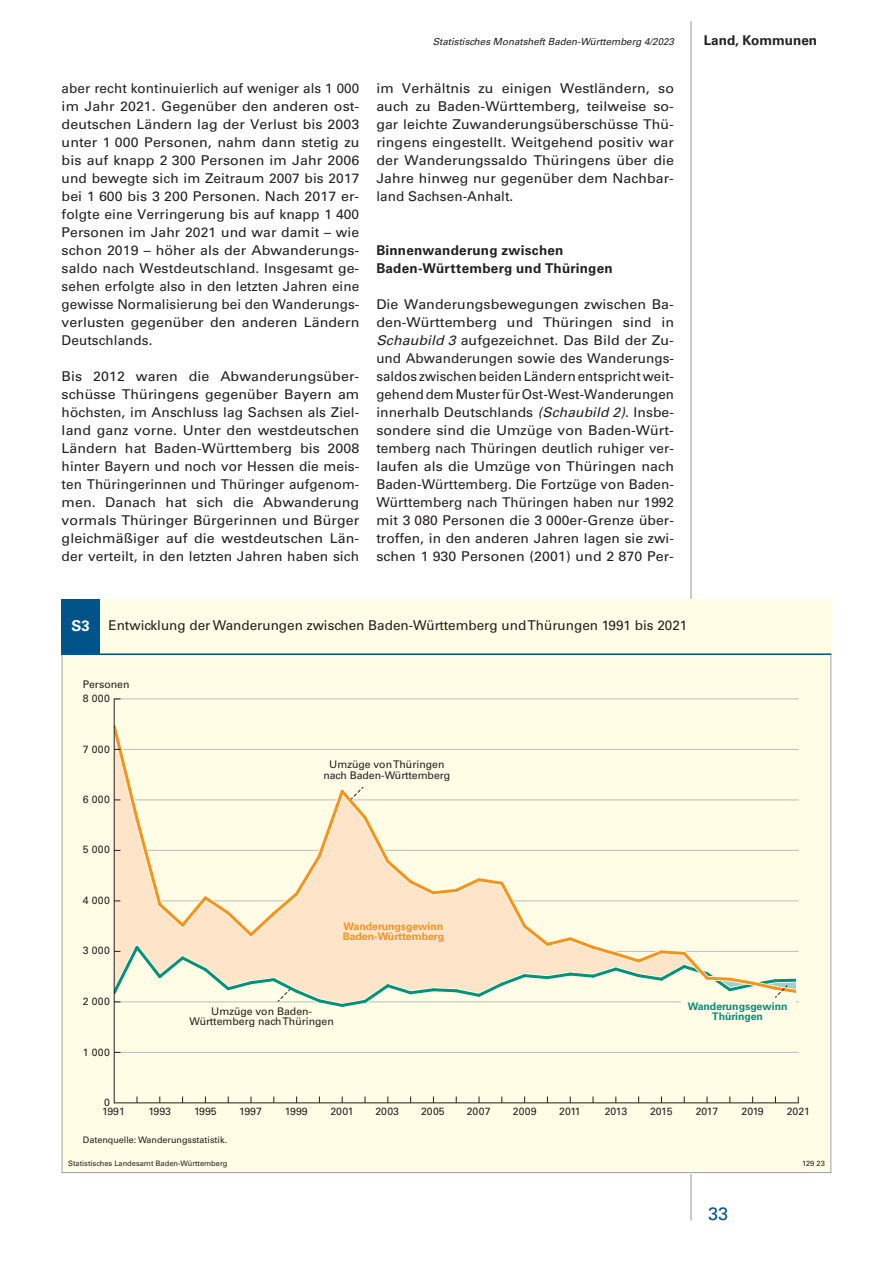
<style>
.page{position:relative;width:893px;height:1263px;background:#fff}
.page>*{position:absolute;margin:0;border:0;box-sizing:border-box;transform-origin:0 0}
.t1{font:18px "Univers";color:#01548a}
.Fließtext{font:13.5px/18px "Univers";letter-spacing:.005em;color:#231f20;text-align:justify;scale:1.05 1}
.Fließtext-2{font:13.5px/18px "Univers";letter-spacing:.005em;color:#231f20;text-align:justify}
.Kapitelzwischenübers{font:700 13.5px/18px "Univers";letter-spacing:.015em;color:#231f20}
.t2{font:10.5px/10.5px "Univers";color:#231f20;text-align:center}
.t3{font:700 10.5px/10.5px "Univers";color:#f7931d}
.t4{font:700 10.5px/10.5px "Univers";color:#00917b;text-align:center}
.t5{font:italic 9.75px "Univers";color:#231f20}
.t6{font:9px "Univers";color:#231f20}
.t7{font:7.5px "Univers";color:#231f20}
.s1{font-style:italic}
.s2{font-weight:700;font-size:15px;color:#fff}
</style>
<div class="page">
<hr style="left:691px;top:21px;width:1px;height:1199px;background:#939598">
<div style="left:62px;top:599px;width:769px;height:574px;background:#fffde5"></div>
<div style="left:62px;top:599px;width:38px;height:55px;background:#01548a"></div>
<svg style="left:62px;top:655px;width:769px;height:518px"></svg>
<hr style="left:114px;top:1052px;width:685px;height:1px;background:#bcbdc0">
<hr style="left:114px;top:1002px;width:685px;height:1px;background:#bcbdc0">
<hr style="left:114px;top:951px;width:685px;height:1px;background:#bcbdc0">
<hr style="left:114px;top:901px;width:685px;height:1px;background:#bcbdc0">
<hr style="left:114px;top:850px;width:685px;height:1px;background:#bcbdc0">
<hr style="left:114px;top:800px;width:685px;height:1px;background:#bcbdc0">
<hr style="left:114px;top:749px;width:685px;height:1px;background:#bcbdc0">
<hr style="left:114px;top:699px;width:685px;height:1px;background:#bcbdc0">
<hr style="left:114px;top:1102px;width:685px;height:1px;background:#231f20">
<hr style="left:114px;top:699px;width:1px;height:404px;background:#231f20">
<hr style="left:62px;top:653px;width:769px;height:2px;background:#01548a">
<div style="left:681px;top:995px;width:115px;height:30px;background:#fffde5"></div>
<svg style="left:114px;top:714px;width:682px;height:297px"></svg>
<p class="Fließtext-2" style="left:62px;top:79px;width:299px">aber recht kontinuierlich auf weniger als 1 000 im Jahr 2021. Gegenüber den anderen ost&shy;deutschen Ländern lag der Verlust bis 2003 unter 1 000 Personen, nahm dann stetig zu bis auf knapp 2 300 Personen im Jahr 2006 und bewegte sich im Zeitraum 2007 bis 2017 bei 1 600 bis 3 200 Personen. Nach 2017 er&shy;folgte eine Verringerung bis auf knapp 1 400<br>Personen im Jahr 2021 und war damit – wie schon 2019 – höher als der Abwanderungs&shy;saldo nach Westdeutschland. Insgesamt ge&shy;sehen erfolgte also in den letzten Jahren eine gewisse Normalisierung bei den Wanderungs&shy;verlusten gegenüber den anderen Ländern Deutschlands.</p>
<p class="Fließtext" style="left:62px;top:367px;width:285px">Bis 2012 waren die Abwanderungsüber&shy;schüsse Thüringens gegenüber Bayern am höchsten, im Anschluss lag Sachsen als Ziel&shy;land ganz vorne. Unter den westdeutschen Ländern hat Baden-Württemberg bis 2008 hinter Bayern und noch vor Hessen die meis&shy;ten Thüringerinnen und Thüringer aufgenom&shy;men. Danach hat sich die Abwanderung vormals Thüringer Bürgerinnen und Bürger gleichmäßiger auf die westdeutschen Län&shy;der verteilt, in den letzten Jahren haben sich</p>
<p class="t5" style="left:433px;top:35px;width:243px">Statistisches Monatsheft Baden-Württemberg 4/2023</p>
<p class="Kapitelzwischenübers" style="left:704px;top:31px;width:115px">Land, Kommunen</p>
<p class="Fließtext" style="left:376px;top:79px;width:285px">im Verhältnis zu einigen Westländern, so auch zu Baden-Württemberg, teilweise so&shy;gar leichte Zuwanderungsüberschüsse Thü&shy;ringens eingestellt. Weitgehend positiv war der Wanderungssaldo Thüringens über die Jahre hinweg nur gegenüber dem Nachbar&shy;land Sachsen-Anhalt.</p>
<p class="Kapitelzwischenübers" style="left:376px;top:241px;width:238px">Binnenwanderung zwischen<br>Baden-Württemberg und Thüringen</p>
<p class="Fließtext" style="left:376px;top:295px;width:285px">Die Wanderungsbewegungen zwischen Ba&shy;den-Württemberg und Thüringen sind in <span class="s1">Schaubild 3</span> aufgezeichnet. Das Bild der Zu&shy;und Abwanderungen sowie des Wanderungs&shy;saldos zwischen beiden Ländern entspricht weit&shy;gehend dem Muster für Ost-West-Wanderungen innerhalb Deutschlands <span class="s1">(Schaubild 2)</span>. Insbe&shy;sondere sind die Umzüge von Baden-Würt&shy;temberg nach Thüringen deutlich ruhiger ver&shy;laufen als die Umzüge von Thüringen nach Baden-Württemberg. Die Fortzüge von Baden-Württemberg nach Thüringen haben nur 1992 mit 3 080 Personen die 3 000er-Grenze über&shy;troffen, in den anderen Jahren lagen sie zwi&shy;schen 1 930 Personen (2001) und 2 870 Per-</p>
<p class="Fließtext-2" style="left:72px;top:617px;width:617px"><span class="s2">S3</span> Entwicklung der Wanderungen zwischen Baden-Württemberg und Thürungen 1991 bis 2021</p>
<p class="t2" style="left:83px;top:679px;width:48px">Personen</p>
<p class="t2" style="left:83px;top:693px;width:29px">8 000</p>
<p class="t2" style="left:83px;top:744px;width:29px">7 000</p>
<p class="t2" style="left:83px;top:794px;width:29px">6 000</p>
<p class="t2" style="left:83px;top:844px;width:29px">5 000</p>
<p class="t2" style="left:83px;top:895px;width:29px">4 000</p>
<p class="t2" style="left:83px;top:945px;width:29px">3 000</p>
<p class="t2" style="left:83px;top:996px;width:29px">2 000</p>
<p class="t2" style="left:83px;top:1047px;width:29px">1 000</p>
<p class="t2" style="left:323px;top:759px;width:129px">Umzüge von Thüringen nach Baden-Württemberg</p>
<p class="t3" style="left:343px;top:921px;width:103px">Wanderungsgewinn<br>Baden-Württemberg</p>
<p class="t2" style="left:189px;top:1006px;width:146px">Umzüge von Baden-<br>Württemberg nach Thüringen</p>
<p class="t4" style="left:688px;top:1001px;width:101px">Wanderungsgewinn<br>Thüringen</p>
<p class="t2" style="left:104px;top:1097px;width:7px">0</p>
<p class="t2" style="left:102px;top:1106px;width:24px">1991</p>
<p class="t2" style="left:148px;top:1106px;width:24px">1993</p>
<p class="t2" style="left:194px;top:1106px;width:24px">1995</p>
<p class="t2" style="left:239px;top:1106px;width:24px">1997</p>
<p class="t2" style="left:285px;top:1106px;width:24px">1999</p>
<p class="t2" style="left:330px;top:1106px;width:25px">2001</p>
<p class="t2" style="left:375px;top:1106px;width:25px">2003</p>
<p class="t2" style="left:421px;top:1106px;width:25px">2005</p>
<p class="t2" style="left:467px;top:1106px;width:25px">2007</p>
<p class="t2" style="left:513px;top:1106px;width:25px">2009</p>
<p class="t2" style="left:559px;top:1106px;width:23px">2011</p>
<p class="t2" style="left:605px;top:1106px;width:24px">2013</p>
<p class="t2" style="left:650px;top:1106px;width:24px">2015</p>
<p class="t2" style="left:696px;top:1106px;width:24px">2017</p>
<p class="t2" style="left:742px;top:1106px;width:24px">2019</p>
<p class="t2" style="left:787px;top:1106px;width:25px">2021</p>
<p class="t6" style="left:83px;top:1135px;width:146px">Datenquelle: Wanderungsstatistik.</p>
<p class="t7" style="left:68px;top:1159px;width:161px">Statistisches Landesamt Baden-Württemberg</p>
<p class="t7" style="left:802px;top:1159px;width:24px">129 23</p>
<h1 class="t1" style="left:708px;top:1203px;width:22px">33</h1>
</div>
